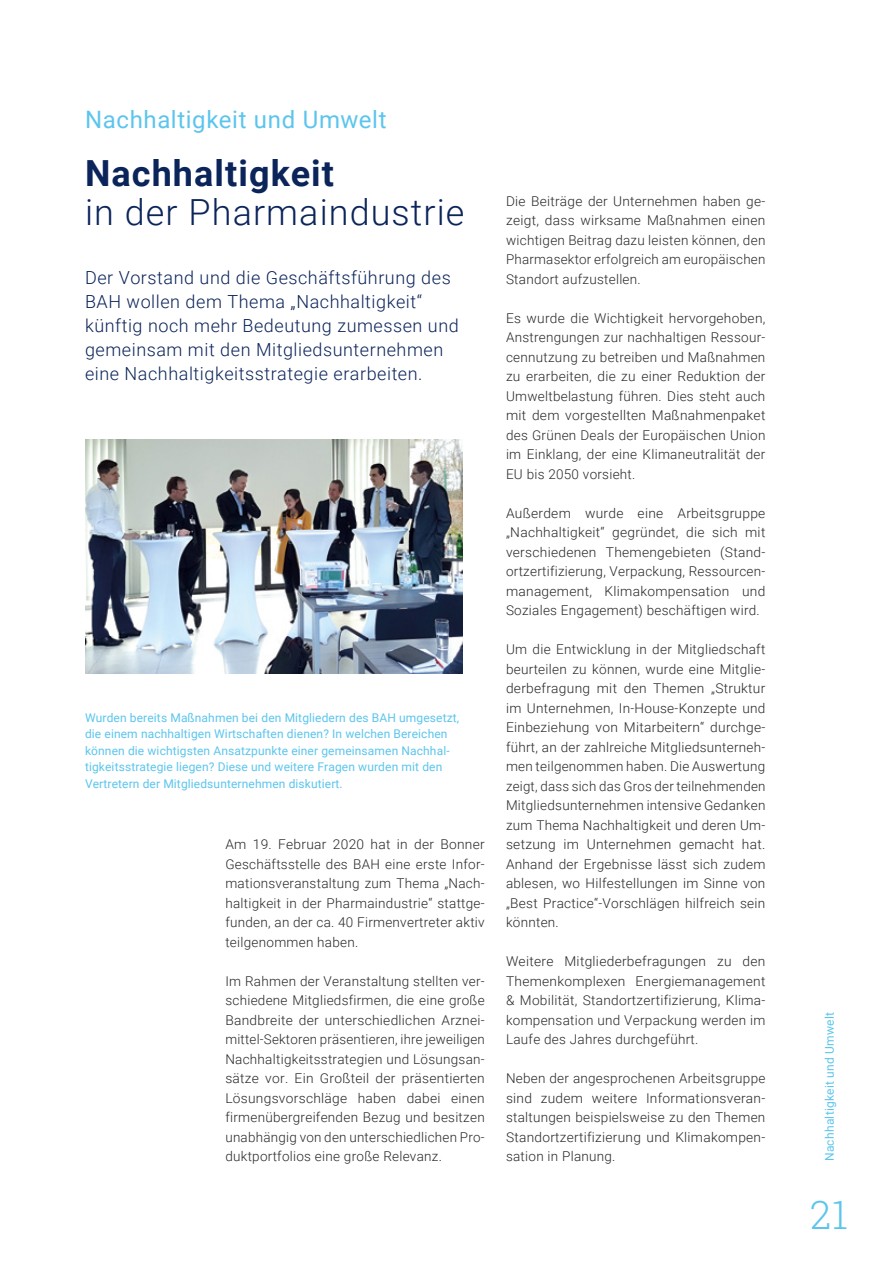
<style>
.page{position:relative;width:893px;height:1263px;background:#fff}
.page>*{position:absolute;margin:0;border:0;box-sizing:border-box;transform-origin:0 0}
.t1{font:300 39px "Roboto Slab";color:#5cc5ed}
.t2{font:300 36px "Roboto";letter-spacing:.03em;color:#0b245a}
.t3{font:700 36px "Roboto";letter-spacing:.03em;color:#0b245a}
.t4{font:24px "Roboto";letter-spacing:.03em;color:#5cc5ed}
.t5{font:300 18px/24px "Roboto";letter-spacing:.03em;color:#0b245a}
.t6{font:300 13.5px/19.5px "Roboto";letter-spacing:.02em;color:#282827;text-align:justify}
.t7{font:12px/16.5px "Roboto";letter-spacing:.01em;color:#5cc5ed}
</style>
<div class="page">
<img style="left:85px;top:440px;width:377px;height:234px">
<h3 class="t4" style="left:85px;top:102px;width:303px">Nachhaltigkeit und Umwelt</h3>
<h2 class="t3" style="left:85px;top:148px;width:250px">Nachhaltigkeit</h2>
<h2 class="t2" style="left:85px;top:187px;width:381px">in der Pharmaindustrie</h2>
<h3 class="t5" style="left:85px;top:264px;width:375px">Der Vorstand und die Geschäftsführung des BAH wollen dem Thema „Nachhaltigkeit“ künftig noch mehr Bedeutung zumessen und gemeinsam mit den Mitgliedsunternehmen eine Nachhaltigkeitsstrategie erarbeiten.</h3>
<p class="t7" style="left:85px;top:709px;width:376px">Wurden bereits Maßnahmen bei den Mitgliedern des BAH umgesetzt, die einem nachhaltigen Wirtschaften dienen? In welchen Bereichen können die wichtigsten Ansatzpunkte einer gemeinsamen Nachhal&shy;tigkeitsstrategie liegen? Diese und weitere Fragen wurden mit den Vertretern der Mitgliedsunternehmen diskutiert.</p>
<p class="t6" style="left:225px;top:834px;width:261px">Am 19. Februar 2020 hat in der Bonner Geschäftsstelle des BAH eine erste Infor&shy;mationsveranstaltung zum Thema „Nach&shy;haltigkeit in der Pharmaindustrie“ stattge&shy;funden, an der ca. 40 Firmenvertreter aktiv teilgenommen haben.</p>
<p class="t6" style="left:225px;top:970px;width:261px">Im Rahmen der Veranstaltung stellten ver&shy;schiedene Mitgliedsfirmen, die eine große Bandbreite der unterschiedlichen Arznei&shy;mittel-Sektoren präsentieren, ihre jeweiligen Nachhaltigkeitsstrategien und Lösungsan&shy;sätze vor. Ein Großteil der präsentierten Lösungsvorschläge haben dabei einen firmenübergreifenden Bezug und besitzen unabhängig von den unterschiedlichen Pro&shy;duktportfolios eine große Relevanz.</p>
<p class="t6" style="left:506px;top:191px;width:261px">Die Beiträge der Unternehmen haben ge&shy;zeigt, dass wirksame Maßnahmen einen wichtigen Beitrag dazu leisten können, den Pharmasektor erfolgreich am europäischen Standort aufzustellen.</p>
<p class="t6" style="left:506px;top:308px;width:261px">Es wurde die Wichtigkeit hervorgehoben, Anstrengungen zur nachhaltigen Ressour&shy;cennutzung zu betreiben und Maßnahmen zu erarbeiten, die zu einer Reduktion der Umweltbelastung führen. Dies steht auch mit dem vorgestellten Maßnahmenpaket des Grünen Deals der Europäischen Union im Einklang, der eine Klimaneutralität der EU bis 2050 vorsieht.</p>
<p class="t6" style="left:506px;top:503px;width:261px">Außerdem wurde eine Arbeitsgruppe „Nachhaltigkeit“ gegründet, die sich mit verschiedenen Themengebieten (Stand&shy;ortzertifizierung, Verpackung, Ressourcen&shy;management, Klimakompensation und Soziales Engagement) beschäftigen wird.</p>
<p class="t6" style="left:506px;top:639px;width:261px">Um die Entwicklung in der Mitgliedschaft beurteilen zu können, wurde eine Mitglie&shy;derbefragung mit den Themen „Struktur im Unternehmen, In-House-Konzepte und Einbeziehung von Mitarbeitern“ durchge&shy;führt, an der zahlreiche Mitgliedsunterneh&shy;men teilgenommen haben. Die Auswertung zeigt, dass sich das Gros der teilnehmenden Mitgliedsunternehmen intensive Gedanken zum Thema Nachhaltigkeit und deren Um&shy;setzung im Unternehmen gemacht hat.<br>Anhand der Ergebnisse lässt sich zudem ablesen, wo Hilfestellungen im Sinne von „Best Practice“-Vorschlägen hilfreich sein könnten.</p>
<p class="t6" style="left:506px;top:951px;width:261px">Weitere Mitgliederbefragungen zu den Themenkomplexen Energiemanagement &amp; Mobilität, Standortzertifizierung, Klima&shy;kompensation und Verpackung werden im Laufe des Jahres durchgeführt.</p>
<p class="t6" style="left:506px;top:1068px;width:261px">Neben der angesprochenen Arbeitsgruppe sind zudem weitere Informationsveran&shy;staltungen beispielsweise zu den Themen Standortzertifizierung und Klimakompen&shy;sation in Planung.</p>
<p class="t7" style="left:821px;top:1161px;width:151px;rotate:-90deg">Nachhaltigkeit und Umwelt</p>
<h1 class="t1" style="left:810px;top:1188px;width:39px">21</h1>
</div>
